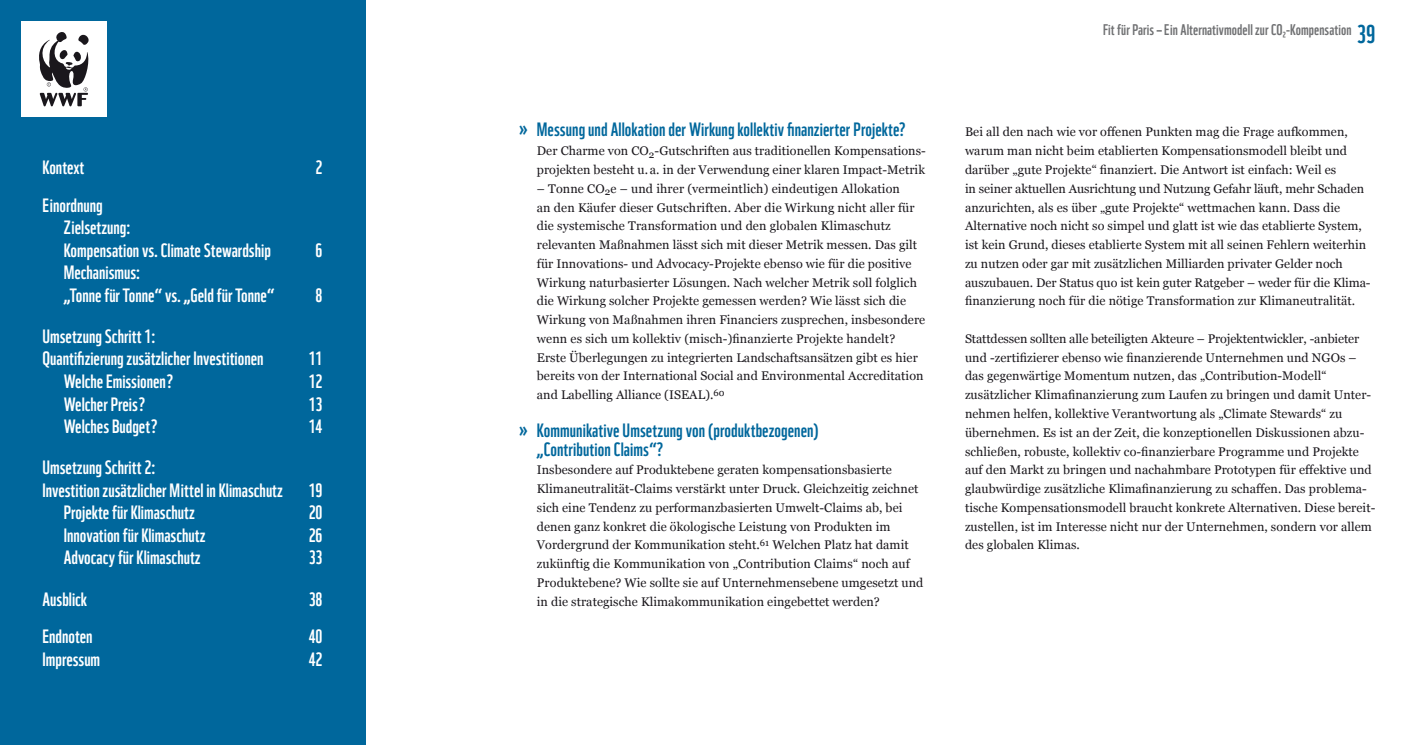
<style>
.page{position:relative;width:1418px;height:745px;background:#fff}
.page>*{position:absolute;margin:0;border:0;box-sizing:border-box;transform-origin:0 0}
.t1{font:18.75px/22.5px "WWF";color:#fff}
.t2{font:18.75px/18.8px "WWF";letter-spacing:.005em;color:#00679c}
.t3{font:15px "WWF";letter-spacing:.005em;color:#707173}
.t4{font:12.5px/18.8px "Georgia";letter-spacing:.005em;color:#1a171c}
.s1{font-size:22.5px}
.s2{font-size:25px;color:#00679c}
</style>
<div class="page">
<div style="left:0;top:0;width:365px;height:744px;background:#00679c"></div>
<div style="left:21px;top:21px;width:85px;height:96px;background:#fff"></div>
<svg style="left:39px;top:32px;width:50px;height:74px"></svg>
<h1 class="t1" style="left:43px;top:155px;width:43px">Kontext</h1>
<h1 class="t1" style="left:316px;top:155px;width:8px">2</h1>
<h1 class="t1" style="left:64px;top:192px;width:209px;text-indent:-21px">Einordnung<br>Zielsetzung:<br>Kompensation vs. Climate Stewardship</h1>
<h1 class="t1" style="left:316px;top:237px;width:8px">6</h1>
<h1 class="t1" style="left:64px;top:260px;width:212px">Mechanismus:<br>„Tonne für Tonne“ vs. „Geld für Tonne“</h1>
<h1 class="t1" style="left:43px;top:324px;width:223px">Umsetzung Schritt 1:<br>Quantifizierung zusätzlicher Investitionen</h1>
<h1 class="t1" style="left:316px;top:282px;width:8px">8</h1>
<h1 class="t1" style="left:309px;top:346px;width:15px">11</h1>
<h1 class="t1" style="left:64px;top:369px;width:111px">Welche Emissionen ?</h1>
<h1 class="t1" style="left:309px;top:369px;width:15px">12</h1>
<h1 class="t1" style="left:64px;top:391px;width:83px">Welcher Preis ?</h1>
<h1 class="t1" style="left:309px;top:391px;width:15px">13</h1>
<h1 class="t1" style="left:64px;top:414px;width:95px">Welches Budget ?</h1>
<h1 class="t1" style="left:309px;top:414px;width:15px">14</h1>
<h1 class="t1" style="left:43px;top:455px;width:242px">Umsetzung Schritt 2:<br>Investition zusätzlicher Mittel in Klimaschutz</h1>
<h1 class="t1" style="left:309px;top:477px;width:15px">19</h1>
<h1 class="t1" style="left:64px;top:500px;width:132px">Projekte für Klimaschutz</h1>
<h1 class="t1" style="left:309px;top:500px;width:15px">20</h1>
<h1 class="t1" style="left:64px;top:522px;width:143px">Innovation für Klimaschutz</h1>
<h1 class="t1" style="left:309px;top:522px;width:15px">26</h1>
<h1 class="t1" style="left:64px;top:545px;width:138px">Advocacy für Klimaschutz</h1>
<h1 class="t1" style="left:309px;top:545px;width:15px">33</h1>
<h1 class="t1" style="left:43px;top:586px;width:46px">Ausblick</h1>
<h1 class="t1" style="left:309px;top:586px;width:15px">38</h1>
<h1 class="t1" style="left:43px;top:624px;width:52px">Endnoten</h1>
<h1 class="t1" style="left:309px;top:624px;width:15px">40</h1>
<h1 class="t1" style="left:43px;top:646px;width:59px">Impressum</h1>
<h1 class="t1" style="left:309px;top:646px;width:15px">42</h1>
<h1 class="t2" style="left:519px;top:119px;width:388px"><span class="s1">»</span> Messung und Allokation der Wirkung kollektiv finanzierter Projekte?</h1>
<p class="t4" style="left:537px;top:141px;width:390px">Der Charme von CO<sub>2</sub>-Gutschriften aus traditionellen Kompensations&shy;projekten besteht u. a. in der Verwendung einer klaren Impact-Metrik</p>
<p class="t4" style="left:537px;top:178px;width:390px">– Tonne CO<sub>2</sub>e – und ihrer (vermeintlich) eindeutigen Allokation<br>an den Käufer dieser Gutschriften. Aber die Wirkung nicht aller für die systemische Transformation und den globalen Klimaschutz relevanten Maßnahmen lässt sich mit dieser Metrik messen. Das gilt für Innovations- und Advocacy-Projekte ebenso wie für die positive Wirkung naturbasierter Lösungen. Nach welcher Metrik soll folglich die Wirkung solcher Projekte gemessen werden? Wie lässt sich die Wirkung von Maßnahmen ihren Financiers zusprechen, insbesondere wenn es sich um kollektiv (misch-)finanzierte Projekte handelt?<br>Erste Überlegungen zu integrierten Landschaftsansätzen gibt es hier bereits von der International Social and Environmental Accreditation and Labelling Alliance (ISEAL).<sup>60</sup></p>
<h1 class="t2" style="left:537px;top:419px;width:283px;text-indent:-18px"><span class="s1">»</span> Kommunikative Umsetzung von (produktbezogenen) „Contribution Claims“?</h1>
<p class="t4" style="left:537px;top:460px;width:388px">Insbesondere auf Produktebene geraten kompensationsbasierte Klimaneutralität-Claims verstärkt unter Druck. Gleichzeitig zeichnet sich eine Tendenz zu performanzbasierten Umwelt-Claims ab, bei denen ganz konkret die ökologische Leistung von Produkten im Vordergrund der Kommunikation steht.<sup>61</sup> Welchen Platz hat damit zukünftig die Kommunikation von „Contribution Claims“ noch auf Produktebene? Wie sollte sie auf Unternehmensebene umgesetzt und in die strategische Klimakommunikation eingebettet werden?</p>
<p class="t3" style="left:1103px;top:20px;width:274px">Fit für Paris – Ein Alternativmodell zur CO₂-Kompensation <span class="s2">39</span></p>
<p class="t4" style="left:965px;top:122px;width:407px">Bei all den nach wie vor offenen Punkten mag die Frage aufkommen, warum man nicht beim etablierten Kompensationsmodell bleibt und darüber „gute Projekte“ finanziert. Die Antwort ist einfach: Weil es<br>in seiner aktuellen Ausrichtung und Nutzung Gefahr läuft, mehr Schaden anzurichten, als es über „gute Projekte“ wettmachen kann. Dass die Alternative noch nicht so simpel und glatt ist wie das etablierte System, ist kein Grund, dieses etablierte System mit all seinen Fehlern weiterhin zu nutzen oder gar mit zusätzlichen Milliarden privater Gelder noch auszubauen. Der Status quo ist kein guter Ratgeber – weder für die Klima&shy;finanzierung noch für die nötige Transformation zur Klimaneutralität.</p>
<p class="t4" style="left:965px;top:328px;width:412px">Stattdessen sollten alle beteiligten Akteure – Projektentwickler, -anbieter und -zertifizierer ebenso wie finanzierende Unternehmen und NGOs – das gegenwärtige Momentum nutzen, das „Contribution-Modell“ zusätzlicher Klimafinanzierung zum Laufen zu bringen und damit Unter&shy;nehmen helfen, kollektive Verantwortung als „Climate Stewards“ zu übernehmen. Es ist an der Zeit, die konzeptionellen Diskussionen abzu&shy;schließen, robuste, kollektiv co-finanzierbare Programme und Projekte auf den Markt zu bringen und nachahmbare Prototypen für effektive und glaubwürdige zusätzliche Klimafinanzierung zu schaffen. Das problema&shy;tische Kompensationsmodell braucht konkrete Alternativen. Diese bereit&shy;zustellen, ist im Interesse nicht nur der Unternehmen, sondern vor allem des globalen Klimas.</p>
</div>
